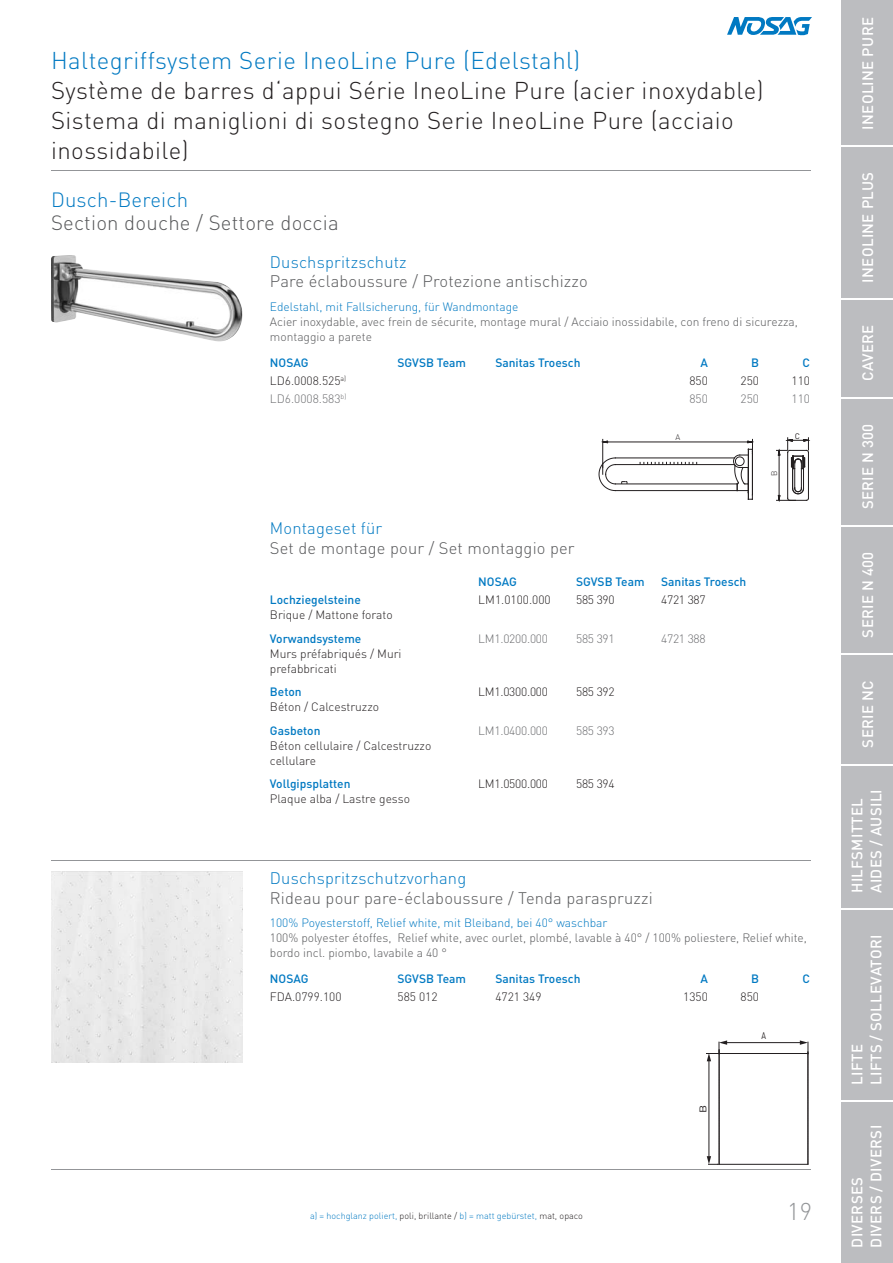
<style>
.page{position:relative;width:893px;height:1263px;background:#fff}
.page>*{position:absolute;margin:0;border:0;box-sizing:border-box;transform-origin:0 0}
.Haupttitel_T{font:300 24px/30px "DINOT";letter-spacing:.02em;color:#231f20}
.Haupttitel{font:300 24px "DINOT";letter-spacing:.02em;color:#0079c2}
.t1{font:300 24px "DINOT";color:#939598}
.Bereich_T{font:300 20.4px "DINOT";letter-spacing:.01em;color:#57585a}
.Bereich{font:300 20.4px "DINOT";letter-spacing:.01em;color:#0079c2}
.Produkttitel_T{font:300 16.5px "DINOT";letter-spacing:.01em;color:#57585a}
.Produkttitel{font:300 16.5px "DINOT";letter-spacing:.01em;color:#0079c2}
.t2{font:500 15px/19.2px "DINOT";letter-spacing:.02em;color:#fff}
.Lauftext_T{font:300 12px/15px "DINOT";color:#57585a}
.MsetTabellenkopf{font:300 12px/15px "DINOT";color:#231f20}
.Lauftext{font:300 12px "DINOT";color:#0079c2}
.Tabellentitel{font:500 12px "DINOT";color:#0079c2}
.MsetTabellentext{font:300 12px "DINOT";letter-spacing:-.02em;color:#231f20}
.MsetTabellentext-2{font:300 12px "DINOT";letter-spacing:-.02em;color:#6c6d70}
.Tabellentext{font:300 12px "DINOT";color:#231f20}
.Tabellentext_R{font:300 12px "DINOT";color:#231f20}
.Tabellentext_grau{font:300 12px "DINOT";color:#6c6d70}
.Tabellentext_R_grau{font:300 12px "DINOT";color:#6c6d70}
.Tabellentitel_R{font:500 12px "DINOT";color:#0079c2}
.pageItem_2988{font:9.6px "DINOT";color:#231f20;scale:.78 1}
.pageItem_2988-2{font:9.6px "DINOT";color:#231f20;scale:1.26 1}
.Fusszeile{font:300 9px "DINOT";color:#0079c2}
.pageItem_2789{font:300 7.95px "DINOT";color:#231f20}
.s1{font-weight:500;color:#0079c2}
.s2{color:#231f20}
</style>
<div class="page">
<svg style="left:727px;top:17px;width:85px;height:19px"></svg>
<div style="left:842px;top:0;width:51px;height:1263px;background:#bcbdc0"></div>
<hr style="left:842px;top:1100px;width:51px;height:1px;background:#fff">
<hr style="left:842px;top:764px;width:51px;height:2px;background:#fff">
<hr style="left:842px;top:908px;width:51px;height:2px;background:#fff">
<hr style="left:842px;top:653px;width:51px;height:2px;background:#fff">
<hr style="left:842px;top:525px;width:51px;height:2px;background:#fff">
<hr style="left:842px;top:397px;width:51px;height:1px;background:#fff">
<hr style="left:842px;top:298px;width:51px;height:1px;background:#fff">
<hr style="left:842px;top:145px;width:51px;height:1px;background:#fff">
<hr style="left:51px;top:170px;width:759px;height:1px;background:#939598">
<img style="left:51px;top:255px;width:191px;height:86px">
<hr style="left:615px;top:484px;width:122px;height:1px;background:#231f20">
<hr style="left:615px;top:490px;width:122px;height:1px;background:#231f20">
<hr style="left:615px;top:464px;width:119px;height:1px;background:#231f20">
<hr style="left:615px;top:458px;width:119px;height:1px;background:#231f20">
<svg style="left:733px;top:449px;width:20px;height:51px"></svg>
<hr style="left:752px;top:439px;width:1px;height:32px;background:#231f20">
<hr style="left:608px;top:442px;width:139px;height:1px;background:#231f20">
<svg style="left:640px;top:462px;width:57px;height:2px"></svg>
<svg style="left:599px;top:439px;width:29px;height:52px"></svg>
<hr style="left:719px;top:1053px;width:89px;height:1px;background:#231f20">
<hr style="left:718px;top:1164px;width:90px;height:1px;background:#231f20">
<hr style="left:726px;top:1042px;width:75px;height:1px;background:#231f20">
<svg style="left:800px;top:1040px;width:9px;height:125px"></svg>
<svg style="left:706px;top:1040px;width:21px;height:125px"></svg>
<div style="left:51px;top:872px;width:191px;height:191px;background:#eaeaea"></div>
<hr style="left:51px;top:860px;width:759px;height:1px;background:#939598">
<hr style="left:51px;top:1169px;width:759px;height:1px;background:#939598">
<svg style="left:776px;top:437px;width:33px;height:64px"></svg>
<p class="Haupttitel" style="left:51px;top:46px;width:531px">Haltegriffsystem Serie IneoLine Pure (Edelstahl)</p>
<p class="Haupttitel_T" style="left:51px;top:75px;width:714px">Système de barres d‘appui Série IneoLine Pure (acier inoxydable)<br>Sistema di maniglioni di sostegno Serie IneoLine Pure (acciaio inossidabile)</p>
<p class="Bereich" style="left:51px;top:187px;width:139px">Dusch-Bereich</p>
<p class="Bereich_T" style="left:51px;top:210px;width:289px">Section douche / Settore doccia</p>
<p class="Produkttitel" style="left:270px;top:252px;width:138px">Duschspritzschutz</p>
<p class="Produkttitel_T" style="left:270px;top:271px;width:319px">Pare éclaboussure / Protezione antischizzo</p>
<p class="Lauftext" style="left:270px;top:299px;width:250px">Edelstahl, mit Fallsicherung, für Wandmontage</p>
<p class="Lauftext_T" style="left:270px;top:314px;width:530px">Acier inoxydable, avec frein de sécurite, montage mural / Acciaio inossidabile, con freno di sicurezza, montaggio a parete</p>
<p class="Tabellentitel" style="left:270px;top:355px;width:40px">NOSAG</p>
<p class="Tabellentext" style="left:270px;top:374px;width:78px">LD6.0008.525<sup>a)</sup></p>
<p class="Tabellentext_grau" style="left:270px;top:392px;width:78px">LD6.0008.583<sup>b)</sup></p>
<p class="Tabellentitel" style="left:397px;top:355px;width:70px">SGVSB Team</p>
<p class="Tabellentitel" style="left:495px;top:355px;width:87px">Sanitas Troesch</p>
<p class="Tabellentitel_R" style="left:700px;top:355px;width:9px">A</p>
<p class="Tabellentext_R" style="left:689px;top:374px;width:20px">850</p>
<p class="Tabellentext_R_grau" style="left:689px;top:392px;width:20px">850</p>
<p class="Tabellentitel_R" style="left:802px;top:355px;width:9px">C</p>
<p class="Tabellentext_R" style="left:791px;top:374px;width:20px">110</p>
<p class="Tabellentext_R_grau" style="left:791px;top:392px;width:20px">110</p>
<p class="Tabellentitel_R" style="left:751px;top:355px;width:9px">B</p>
<p class="Tabellentext_R" style="left:740px;top:374px;width:20px">250</p>
<p class="Tabellentext_R_grau" style="left:740px;top:392px;width:20px">250</p>
<p class="pageItem_2789" style="left:675px;top:432px;width:6px">A</p>
<p class="Produkttitel" style="left:270px;top:518px;width:114px">Montageset für</p>
<p class="Produkttitel_T" style="left:270px;top:537px;width:306px">Set de montage pour / Set montaggio per</p>
<p class="Tabellentitel" style="left:478px;top:574px;width:40px">NOSAG</p>
<p class="Tabellentitel" style="left:576px;top:574px;width:70px">SGVSB Team</p>
<p class="Tabellentitel" style="left:661px;top:574px;width:87px">Sanitas Troesch</p>
<p class="MsetTabellenkopf" style="left:478px;top:592px;width:74px">LM1.0100.000</p>
<p class="MsetTabellentext-2" style="left:478px;top:631px;width:71px">LM1.0200.000</p>
<p class="MsetTabellentext" style="left:576px;top:593px;width:40px">585 390</p>
<p class="MsetTabellentext-2" style="left:576px;top:631px;width:40px">585 391</p>
<p class="MsetTabellentext" style="left:661px;top:593px;width:46px">4721 387</p>
<p class="MsetTabellentext-2" style="left:661px;top:631px;width:46px">4721 388</p>
<p class="MsetTabellenkopf" style="left:270px;top:592px;width:124px"><span class="s1">Lochziegelsteine<br></span>Brique / Mattone forato</p>
<p class="MsetTabellenkopf" style="left:270px;top:631px;width:133px"><span class="s1">Vorwandsysteme<br></span>Murs préfabriqués / Muri prefabbricati</p>
<p class="MsetTabellenkopf" style="left:270px;top:684px;width:111px"><span class="s1">Beton<br></span>Béton / Calcestruzzo</p>
<p class="MsetTabellenkopf" style="left:270px;top:723px;width:163px"><span class="s1">Gasbeton<br></span>Béton cellulaire / Calcestruzzo cellulare</p>
<p class="MsetTabellenkopf" style="left:270px;top:776px;width:142px"><span class="s1">Vollgipsplatten<br></span>Plaque alba / Lastre gesso</p>
<p class="MsetTabellentext" style="left:478px;top:685px;width:71px">LM1.0300.000</p>
<p class="MsetTabellentext-2" style="left:478px;top:723px;width:71px">LM1.0400.000</p>
<p class="MsetTabellentext" style="left:576px;top:685px;width:40px">585 392</p>
<p class="MsetTabellentext-2" style="left:576px;top:723px;width:40px">585 393</p>
<p class="MsetTabellentext" style="left:576px;top:777px;width:40px">585 394</p>
<p class="MsetTabellentext" style="left:478px;top:777px;width:71px">LM1.0500.000</p>
<p class="Produkttitel" style="left:270px;top:868px;width:198px">Duschspritzschutzvorhang</p>
<p class="Produkttitel_T" style="left:270px;top:888px;width:384px">Rideau pour pare-éclaboussure / Tenda paraspruzzi</p>
<p class="Lauftext" style="left:270px;top:915px;width:339px">100% Poyesterstoff, Relief white, mit Bleiband, bei 40° waschbar</p>
<p class="Lauftext_T" style="left:270px;top:930px;width:539px">100% polyester étoffes, Relief white, avec ourlet, plombé, lavable à 40° / 100% poliestere, Relief white, bordo incl. piombo, lavabile a 40 °</p>
<p class="Tabellentitel" style="left:270px;top:971px;width:40px">NOSAG</p>
<p class="Tabellentext" style="left:270px;top:989px;width:73px">FDA.0799.100</p>
<p class="Tabellentitel" style="left:397px;top:971px;width:70px">SGVSB Team</p>
<p class="Tabellentext" style="left:397px;top:989px;width:42px">585 012</p>
<p class="Tabellentitel" style="left:495px;top:971px;width:87px">Sanitas Troesch</p>
<p class="Tabellentext" style="left:495px;top:989px;width:48px">4721 349</p>
<p class="Tabellentitel_R" style="left:802px;top:971px;width:9px">C</p>
<p class="Tabellentitel_R" style="left:700px;top:971px;width:9px">A</p>
<p class="Tabellentext_R" style="left:683px;top:989px;width:26px">1350</p>
<p class="Tabellentitel_R" style="left:751px;top:971px;width:9px">B</p>
<p class="Tabellentext_R" style="left:740px;top:989px;width:20px">850</p>
<p class="Fusszeile" style="left:310px;top:1210px;width:274px">a) = hochglanz poliert, <span class="s2">poli, brillante /</span> b) = matt gebürstet, <span class="s2">mat, opaco</span></p>
<p class="pageItem_2988-2" style="left:697px;top:1113px;width:8px;rotate:-90deg">B</p>
<p class="pageItem_2988" style="left:762px;top:1029px;width:7px">A</p>
<h1 class="t1" style="left:787px;top:1196px;width:26px">19</h1>
<p class="t2" style="left:858px;top:130px;width:114px;rotate:-90deg">INEOLINE PURE</p>
<p class="t2" style="left:858px;top:282px;width:112px;rotate:-90deg">INEOLINE PLUS</p>
<p class="t2" style="left:858px;top:381px;width:57px;rotate:-90deg">CAVERE</p>
<p class="t2" style="left:858px;top:509px;width:87px;rotate:-90deg">SERIE N 300</p>
<p class="t2" style="left:858px;top:637px;width:87px;rotate:-90deg">SERIE N 400</p>
<p class="t2" style="left:858px;top:747px;width:68px;rotate:-90deg">SERIE NC</p>
<p class="t2" style="left:847px;top:893px;width:105px;rotate:-90deg">HILFSMITTEL<br>AIDES / AUSILI</p>
<p class="t2" style="left:847px;top:1085px;width:152px;rotate:-90deg">LIFTE<br>LIFTS / SOLLEVATORI</p>
<p class="t2" style="left:847px;top:1247px;width:124px;rotate:-90deg">DIVERSES<br>DIVERS / DIVERSI</p>
</div>
